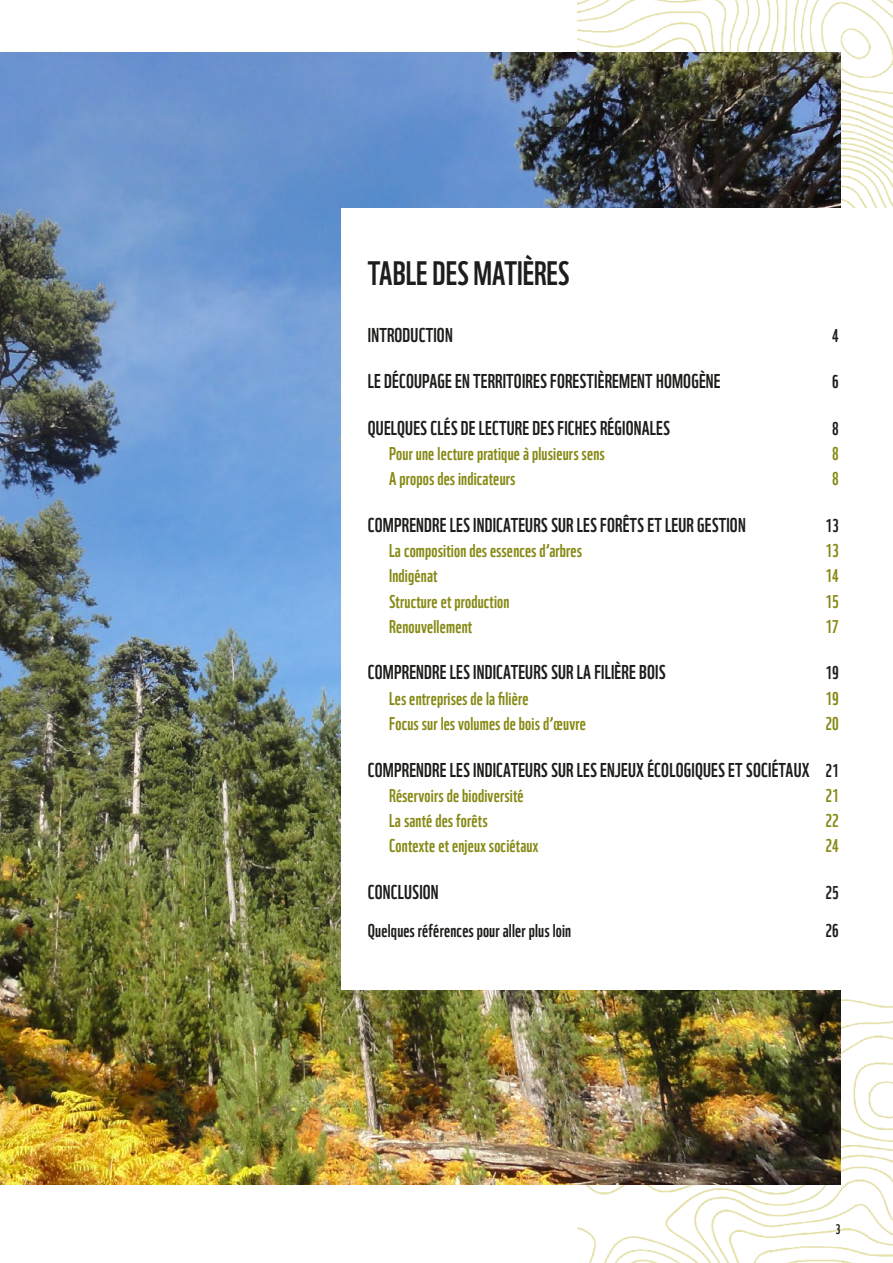
<style>
.page{position:relative;width:893px;height:1263px;background:#fff}
.page>*{position:absolute;margin:0;border:0;box-sizing:border-box;transform-origin:0 0}
.t1{font:33px "WWF";color:#1d1d1b}
.t2{font:19.5px "WWF";letter-spacing:.01em;color:#1d1d1b}
.t3{font:18px "WWF";letter-spacing:.01em;color:#868914}
.t4{font:18px "WWF";letter-spacing:.01em;color:#1d1d1b}
.t5{font:13.5px "WWF";color:#1d1d1b}
.s1{font-size:18px}
</style>
<div class="page">
<img style="left:578px;top:0;width:315px;height:1263px">
<img style="left:0;top:52px;width:840px;height:1132px">
<div style="left:342px;top:208px;width:551px;height:782px;background:#fff"></div>
<h1 class="t1" style="left:368px;top:247px;width:203px">TABLE DES MATIÈRES</h1>
<p class="t2" style="left:368px;top:320px;width:86px">INTRODUCTION</p>
<p class="t4" style="left:832px;top:321px;width:8px">4</p>
<p class="t2" style="left:368px;top:366px;width:354px">LE DÉCOUPAGE EN TERRITOIRES FORESTIÈREMENT HOMOGÈNE</p>
<p class="t4" style="left:832px;top:368px;width:8px">6</p>
<p class="t2" style="left:368px;top:413px;width:304px">QUELQUES CLÉS DE LECTURE DES FICHES RÉGIONALES</p>
<p class="t4" style="left:832px;top:414px;width:8px">8</p>
<p class="t3" style="left:389px;top:440px;width:217px">Pour une lecture pratique à plusieurs sens</p>
<p class="t3" style="left:832px;top:440px;width:8px">8</p>
<p class="t3" style="left:389px;top:465px;width:128px">A propos des indicateurs</p>
<p class="t3" style="left:832px;top:465px;width:8px">8</p>
<p class="t2" style="left:368px;top:510px;width:379px">COMPRENDRE LES INDICATEURS SUR LES FORÊTS ET LEUR GESTION</p>
<p class="t4" style="left:825px;top:511px;width:15px">13</p>
<p class="t3" style="left:389px;top:537px;width:194px">La composition des essences d’arbres</p>
<p class="t3" style="left:825px;top:537px;width:15px">13</p>
<p class="t3" style="left:389px;top:562px;width:50px">Indigénat</p>
<p class="t3" style="left:825px;top:562px;width:15px">14</p>
<p class="t3" style="left:389px;top:587px;width:122px">Structure et production</p>
<p class="t3" style="left:825px;top:587px;width:15px">15</p>
<p class="t3" style="left:389px;top:612px;width:85px">Renouvellement</p>
<p class="t3" style="left:825px;top:612px;width:15px">17</p>
<p class="t2" style="left:368px;top:657px;width:299px">COMPRENDRE LES INDICATEURS SUR LA FILIÈRE BOIS</p>
<p class="t4" style="left:825px;top:659px;width:15px">19</p>
<p class="t3" style="left:389px;top:684px;width:141px">Les entreprises de la filière</p>
<p class="t3" style="left:825px;top:684px;width:15px">19</p>
<p class="t3" style="left:389px;top:709px;width:198px">Focus sur les volumes de bois d’œuvre</p>
<p class="t3" style="left:825px;top:709px;width:15px">20</p>
<p class="t2" style="left:368px;top:754px;width:473px">COMPRENDRE LES INDICATEURS SUR LES ENJEUX ÉCOLOGIQUES ET SOCIÉTAUX <span class="s1">21</span></p>
<p class="t3" style="left:389px;top:781px;width:136px">Réservoirs de biodiversité</p>
<p class="t3" style="left:825px;top:781px;width:15px">21</p>
<p class="t3" style="left:389px;top:806px;width:100px">La santé des forêts</p>
<p class="t3" style="left:825px;top:806px;width:15px">22</p>
<p class="t3" style="left:389px;top:832px;width:151px">Contexte et enjeux sociétaux</p>
<p class="t3" style="left:825px;top:832px;width:15px">24</p>
<p class="t2" style="left:368px;top:876px;width:72px">CONCLUSION</p>
<p class="t4" style="left:825px;top:878px;width:15px">25</p>
<p class="t4" style="left:368px;top:916px;width:205px">Quelques références pour aller plus loin</p>
<p class="t4" style="left:825px;top:916px;width:15px">26</p>
<p class="t5" style="left:835px;top:1219px;width:6px">3</p>
</div>
